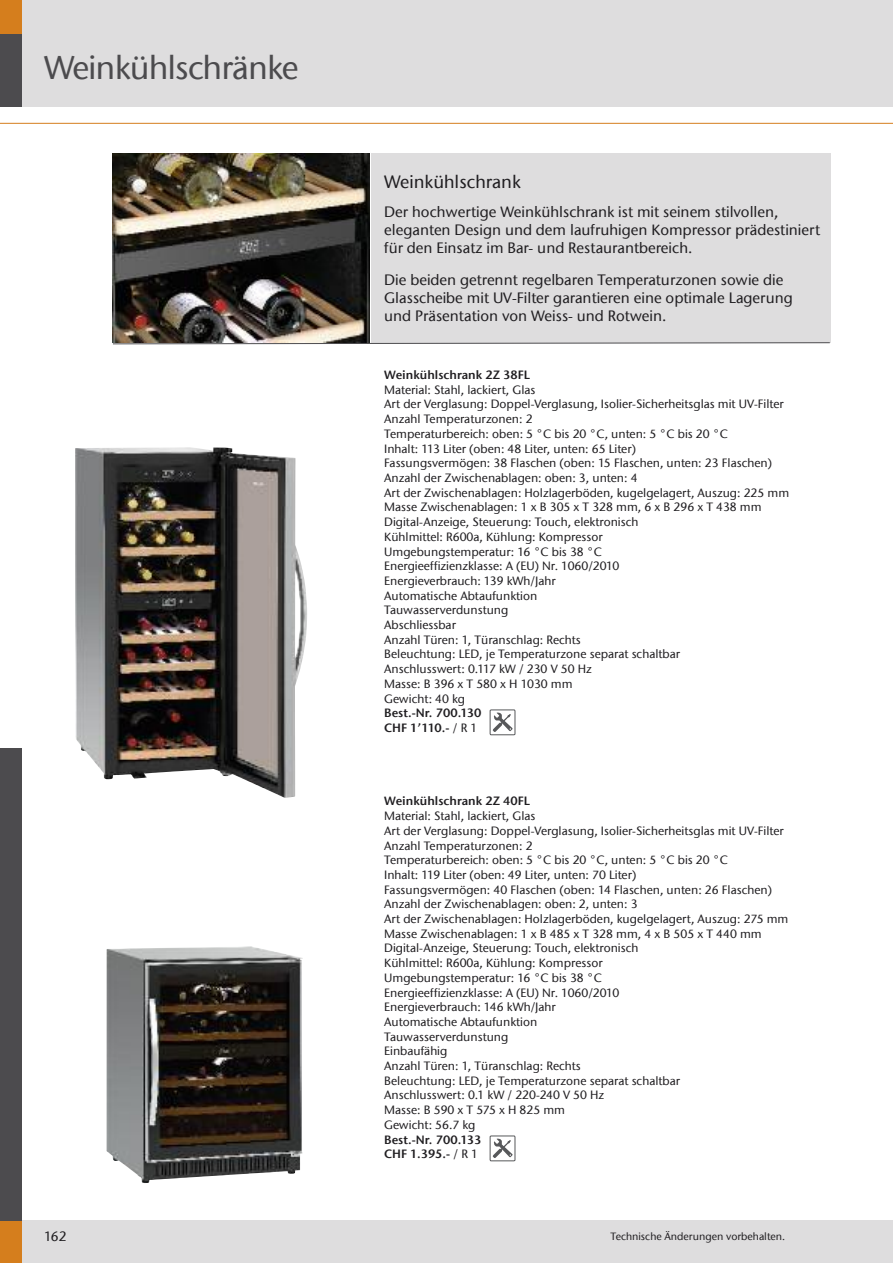
<style>
.page{position:relative;width:893px;height:1263px;background:#fff}
.page>*{position:absolute;margin:0;border:0;box-sizing:border-box;transform-origin:0 0}
.t1{font:500 33px "ITC Stone Sans Com";letter-spacing:-.025em;color:#4c4b4e}
.t2{font:500 18px "ITC Stone Sans Com";color:#201e21}
.t3{font:500 15px/18px "ITC Stone Sans Com";color:#201e21}
.t4{font:500 13.5px "ITC Stone Sans Com";color:#201e21}
.t5{font:500 12px/14.7px "ITC Stone Sans Com";color:#201e21}
.t6{font:12px/14.7px "ITC Stone Sans Com Semi";color:#201e21}
.t7{font:500 10.5px "ITC Stone Sans Com";color:#201e21}
.s1{font-family:"ITC Stone Sans Com";font-weight:500}
</style>
<div class="page">
<div style="left:0;top:0;width:893px;height:106px;background:#deddde"></div>
<div style="left:0;top:0;width:21px;height:48px;background:#d57e1d"></div>
<div style="left:0;top:34px;width:21px;height:72px;background:#4c4b4e"></div>
<hr style="left:0;top:123px;width:893px;height:1px;background:#d57e1d">
<div style="left:0;top:1220px;width:893px;height:43px;background:#deddde"></div>
<div style="left:0;top:1199px;width:21px;height:64px;background:#d57e1d"></div>
<div style="left:0;top:748px;width:21px;height:472px;background:#4c4b4e"></div>
<div style="left:371px;top:153px;width:459px;height:189px;background:#deddde"></div>
<img style="left:113px;top:153px;width:256px;height:189px">
<svg style="left:112px;top:342px;width:718px;height:3px"></svg>
<img style="left:107px;top:946px;width:196px;height:237px">
<img style="left:75px;top:447px;width:232px;height:351px">
<svg style="left:492px;top:1138px;width:21px;height:20px"></svg>
<div style="left:490px;top:1136px;width:25px;height:25px;border:1px solid #57585a"></div>
<svg style="left:492px;top:712px;width:21px;height:20px"></svg>
<div style="left:490px;top:710px;width:25px;height:25px;border:1px solid #57585a"></div>
<h1 class="t1" style="left:44px;top:48px;width:256px">Weinkühlschränke</h1>
<p class="t4" style="left:44px;top:1228px;width:24px">162</p>
<h2 class="t2" style="left:384px;top:171px;width:138px">Weinkühlschrank</h2>
<p class="t3" style="left:384px;top:203px;width:437px">Der hochwertige Weinkühlschrank ist mit seinem stilvollen, eleganten Design und dem laufruhigen Kompressor prädestiniert für den Einsatz im Bar- und Restaurantbereich.</p>
<p class="t3" style="left:384px;top:271px;width:410px">Die beiden getrennt regelbaren Temperaturzonen sowie die<br>Glasscheibe mit UV-Filter garantieren eine optimale Lagerung und Präsentation von Weiss- und Rotwein.</p>
<p class="t6" style="left:384px;top:368px;width:147px">Weinkühlschrank 2Z 38FL</p>
<p class="t5" style="left:384px;top:382px;width:406px">Material: Stahl, lackiert, Glas<br>Art der Verglasung: Doppel-Verglasung, Isolier-Sicherheitsglas mit UV-Filter Anzahl Temperaturzonen: 2<br>Temperaturbereich: oben: 5 °C bis 20 °C, unten: 5 °C bis 20 °C<br>Inhalt: 113 Liter (oben: 48 Liter, unten: 65 Liter)<br>Fassungsvermögen: 38 Flaschen (oben: 15 Flaschen, unten: 23 Flaschen)<br>Anzahl der Zwischenablagen: oben: 3, unten: 4<br>Art der Zwischenablagen: Holzlagerböden, kugelgelagert, Auszug: 225 mm Masse Zwischenablagen: 1 x B 305 x T 328 mm, 6 x B 296 x T 438 mm Digital-Anzeige, Steuerung: Touch, elektronisch<br>Kühlmittel: R600a, Kühlung: Kompressor<br>Umgebungstemperatur: 16 °C bis 38 °C<br>Energieeffizienzklasse: A (EU) Nr. 1060/2010<br>Energieverbrauch: 139 kWh/Jahr<br>Automatische Abtaufunktion<br>Tauwasserverdunstung<br>Abschliessbar<br>Anzahl Türen: 1, Türanschlag: Rechts<br>Beleuchtung: LED, je Temperaturzone separat schaltbar<br>Anschlusswert: 0.117 kW / 230 V 50 Hz<br>Masse: B 396 x T 580 x H 1030 mm<br>Gewicht: 40 kg</p>
<p class="t6" style="left:384px;top:706px;width:99px">Best.-Nr. 700.130<br>CHF 1’110.- <span class="s1">/ R 1</span></p>
<p class="t6" style="left:384px;top:794px;width:147px">Weinkühlschrank 2Z 40FL</p>
<p class="t5" style="left:384px;top:809px;width:406px">Material: Stahl, lackiert, Glas<br>Art der Verglasung: Doppel-Verglasung, Isolier-Sicherheitsglas mit UV-Filter Anzahl Temperaturzonen: 2<br>Temperaturbereich: oben: 5 °C bis 20 °C, unten: 5 °C bis 20 °C<br>Inhalt: 119 Liter (oben: 49 Liter, unten: 70 Liter)<br>Fassungsvermögen: 40 Flaschen (oben: 14 Flaschen, unten: 26 Flaschen)<br>Anzahl der Zwischenablagen: oben: 2, unten: 3<br>Art der Zwischenablagen: Holzlagerböden, kugelgelagert, Auszug: 275 mm Masse Zwischenablagen: 1 x B 485 x T 328 mm, 4 x B 505 x T 440 mm Digital-Anzeige, Steuerung: Touch, elektronisch<br>Kühlmittel: R600a, Kühlung: Kompressor<br>Umgebungstemperatur: 16 °C bis 38 °C<br>Energieeffizienzklasse: A (EU) Nr. 1060/2010<br>Energieverbrauch: 146 kWh/Jahr<br>Automatische Abtaufunktion<br>Tauwasserverdunstung<br>Einbaufähig<br>Anzahl Türen: 1, Türanschlag: Rechts<br>Beleuchtung: LED, je Temperaturzone separat schaltbar<br>Anschlusswert: 0.1 kW / 220-240 V 50 Hz<br>Masse: B 590 x T 575 x H 825 mm<br>Gewicht: 56.7 kg</p>
<p class="t6" style="left:384px;top:1132px;width:99px">Best.-Nr. 700.133<br>CHF 1.395.- <span class="s1">/ R 1</span></p>
<p class="t7" style="left:610px;top:1230px;width:176px">Technische Änderungen vorbehalten.</p>
</div>
